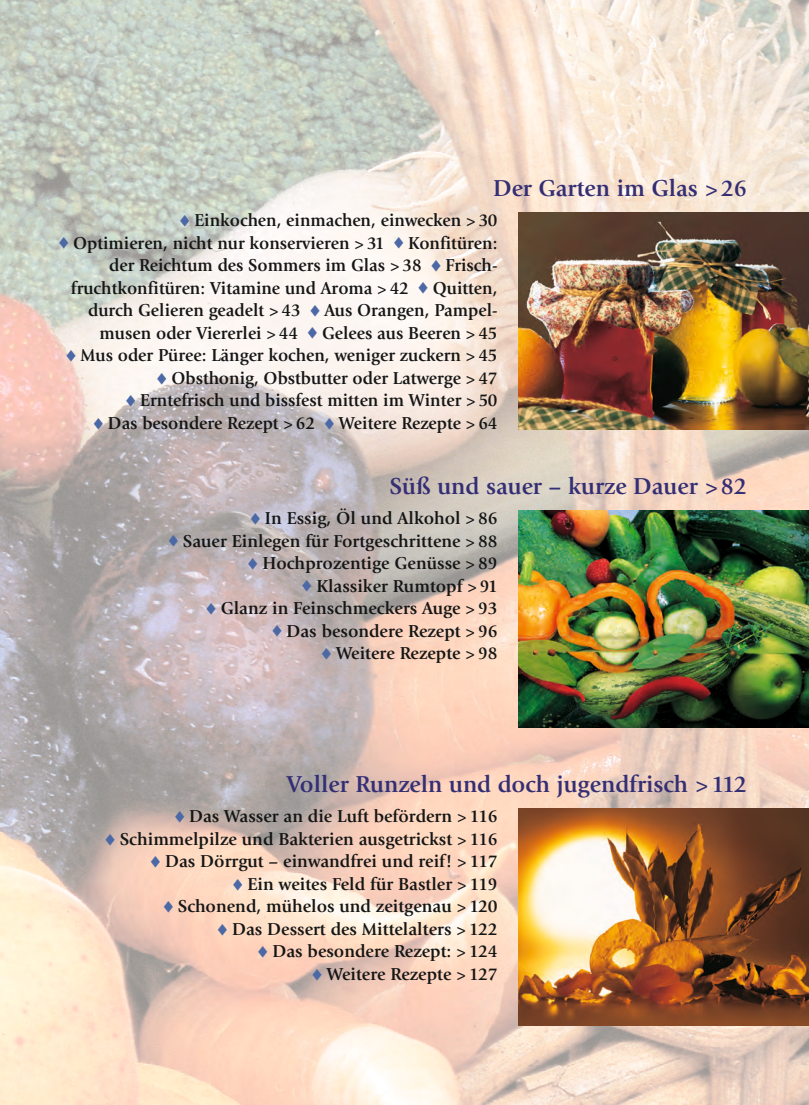
<style>
.page{position:relative;width:809px;height:1105px;background:#fff}
.page>*{position:absolute;margin:0;border:0;box-sizing:border-box;transform-origin:0 0}
.t1{font:700 24px "Giovanni";color:#342e74}
.t2{font:700 18px "Giovanni";color:#151616}
.t3{font:700 18px/22.5px "Giovanni";color:#151616;text-align:right;scale:.96 1}
.s1{font-family:"European Pi Three";font-weight:400;font-size:12px;color:#4c69a6}
</style>
<div class="page">
<img style="left:0;top:0;width:809px;height:1104px">
<img style="left:518px;top:213px;width:291px;height:217px">
<img style="left:518px;top:510px;width:291px;height:217px">
<img style="left:518px;top:808px;width:291px;height:217px">
<h1 class="t1" style="left:493px;top:179px;width:255px">Der Garten im Glas &gt;26</h1>
<p class="t3" style="left:180px;top:210px;width:332px"><span class="s1">-</span> Einkochen, einmachen, einwecken &gt; 30</p>
<p class="t3" style="left:59px;top:233px;width:458px"><span class="s1">-</span> Optimieren, nicht nur konservieren &gt; 31 <span class="s1">-</span> Kon fi tü ren: der Reichtum des Sommers im Glas &gt; 38 <span class="s1">-</span> Frisch - fruchtkonfitüren: Vitamine und Aro ma &gt; 42 <span class="s1">-</span> Quit ten, durch Gelieren geadelt &gt; 43 <span class="s1">-</span> Aus Oran gen, Pampel - musen oder Viererlei &gt; 44 <span class="s1">-</span> Gelees aus Bee ren &gt; 45</p>
<p class="t3" style="left:66px;top:345px;width:451px"><span class="s1">-</span> Mus oder Püree: Länger kochen, wen i ger zuckern &gt; 45</p>
<p class="t3" style="left:157px;top:368px;width:356px"><span class="s1">-</span> Obsthonig, Obstbutter oder Lat wer ge &gt; 47</p>
<p class="t3" style="left:126px;top:390px;width:388px"><span class="s1">-</span> Ernte frisch und bissfest mitten im Winter &gt; 50</p>
<p class="t3" style="left:94px;top:413px;width:422px"><span class="s1">-</span> Das beson dere Rezept &gt; 62 <span class="s1">-</span> Weitere Rezep te &gt; 64</p>
<h1 class="t1" style="left:390px;top:476px;width:359px">Süß und sauer – kurze Dauer &gt;82</h1>
<p class="t2" style="left:251px;top:511px;width:248px"><span class="s1">-</span> In Essig, Öl und Alkohol &gt; 86</p>
<p class="t2" style="left:169px;top:533px;width:330px"><span class="s1">-</span> Sauer Einlegen für Fortgeschrittene &gt; 88</p>
<p class="t2" style="left:248px;top:556px;width:251px"><span class="s1">-</span> Hochprozentige Genüsse &gt; 89</p>
<p class="t2" style="left:302px;top:578px;width:197px"><span class="s1">-</span> Klassiker Rumtopf &gt; 91</p>
<p class="t2" style="left:207px;top:601px;width:292px"><span class="s1">-</span> Glanz in Fein schmeckers Auge &gt; 93</p>
<p class="t2" style="left:272px;top:623px;width:227px"><span class="s1">-</span> Das besondere Rezept &gt; 96</p>
<p class="t2" style="left:322px;top:646px;width:177px"><span class="s1">-</span> Weitere Rezepte &gt; 98</p>
<h1 class="t1" style="left:287px;top:774px;width:461px">Voller Runzeln und doch jugendfrisch &gt;112</h1>
<p class="t2" style="left:175px;top:809px;width:324px"><span class="s1">-</span> Das Wasser an die Luft befördern &gt; 116</p>
<p class="t2" style="left:106px;top:831px;width:393px"><span class="s1">-</span> Schimmelpilze und Bakterien ausgetrickst &gt; 116</p>
<p class="t2" style="left:151px;top:854px;width:348px"><span class="s1">-</span> Das Dörrgut – einwandfrei und reif! &gt; 117</p>
<p class="t2" style="left:233px;top:876px;width:266px"><span class="s1">-</span> Ein weites Feld für Bastler &gt; 119</p>
<p class="t2" style="left:164px;top:899px;width:335px"><span class="s1">-</span> Schonend, mühelos und zeitgenau &gt; 120</p>
<p class="t2" style="left:218px;top:921px;width:281px"><span class="s1">-</span> Das Dessert des Mittelalters &gt; 122</p>
<p class="t2" style="left:258px;top:944px;width:241px"><span class="s1">-</span> Das besondere Rezept: &gt; 124</p>
<p class="t2" style="left:313px;top:966px;width:186px"><span class="s1">-</span> Weitere Rezepte &gt; 127</p>
</div>
